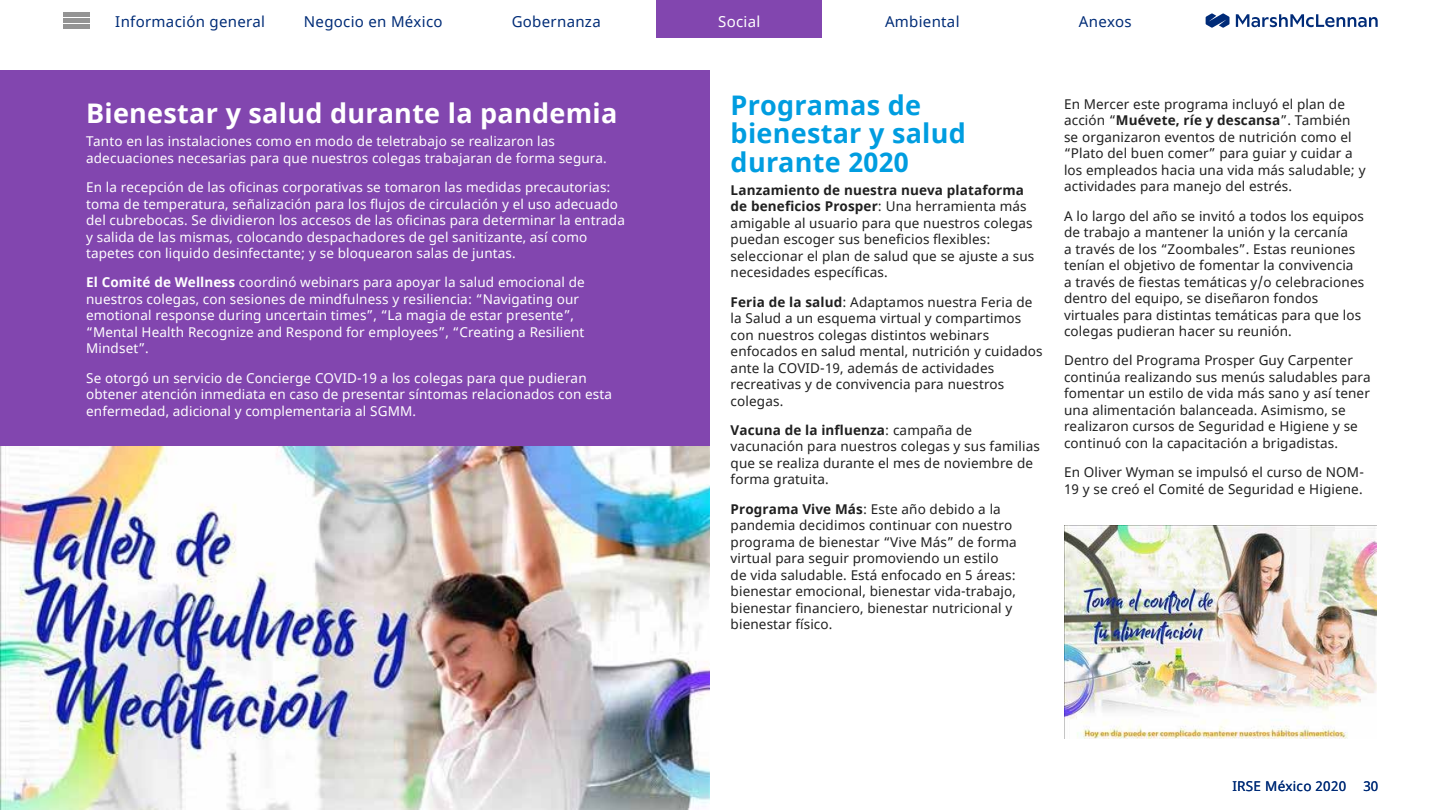
<style>
.page{position:relative;width:1440px;height:810px;background:#fff}
.page>*{position:absolute;margin:0;border:0;box-sizing:border-box;transform-origin:0 0}
.t1{font:700 27px/28.5px "Noto Sans";letter-spacing:.01em;color:#009de0}
.t2{font:700 27px "Noto Sans";letter-spacing:.01em;color:#fff}
.t3{font:15px "Noto Sans";letter-spacing:.02em;color:#002c77}
.t4{font:15px "Noto Sans";letter-spacing:.02em;color:#fff}
.t5{font:13.5px/16.5px "Noto Sans";letter-spacing:.01em;color:#202020}
.t6{font:13.5px/16.5px "Noto Sans";letter-spacing:.01em;color:#fff}
.t7{font:13.5px "Noto Sans";letter-spacing:.02em;color:#002c77}
.s1{font-weight:700}
</style>
<div class="page">
<svg style="left:1235px;top:14px;width:142px;height:13px"></svg>
<svg style="left:1205px;top:13px;width:24px;height:15px"></svg>
<div style="left:656px;top:0;width:166px;height:37px;background:#8246af"></div>
<div style="left:64px;top:12px;width:26px;height:5px;background:#949494"></div>
<div style="left:64px;top:18px;width:26px;height:5px;background:#949494"></div>
<div style="left:64px;top:24px;width:26px;height:5px;background:#949494"></div>
<div style="left:0;top:70px;width:709px;height:740px;background:#8246af"></div>
<img style="left:0;top:447px;width:709px;height:363px">
<img style="left:1064px;top:525px;width:312px;height:213px">
<p class="t3" style="left:115px;top:11px;width:151px">Información general</p>
<p class="t3" style="left:304px;top:11px;width:140px">Negocio en México</p>
<p class="t3" style="left:511px;top:11px;width:90px">Gobernanza</p>
<p class="t4" style="left:718px;top:11px;width:44px">Social</p>
<p class="t3" style="left:885px;top:11px;width:76px">Ambiental</p>
<p class="t3" style="left:1078px;top:11px;width:54px">Anexos</p>
<h1 class="t2" style="left:86px;top:95px;width:533px">Bienestar y salud durante la pandemia</h1>
<p class="t6" style="left:86px;top:134px;width:522px">Tanto en las instalaciones como en modo de teletrabajo se realizaron las adecuaciones necesarias para que nuestros colegas trabajaran de forma segura.</p>
<p class="t6" style="left:86px;top:179px;width:540px">En la recepción de las oficinas corporativas se tomaron las medidas precautorias: toma de temperatura, señalización para los flujos de circulación y el uso adecuado del cubrebocas. Se dividieron los accesos de las oficinas para determinar la entrada y salida de las mismas, colocando despachadores de gel sanitizante, así como tapetes con liquido desinfectante; y se bloquearon salas de juntas.</p>
<p class="t6" style="left:86px;top:275px;width:500px"><span class="s1">El Comité de Wellness</span> coordinó webinars para apoyar la salud emocional de nuestros colegas, con sesiones de mindfulness y resiliencia: “Navigating our emotional response during uncertain times”, “La magia de estar presente”, “Mental Health Recognize and Respond for employees”, “Creating a Resilient Mindset”.</p>
<p class="t6" style="left:86px;top:370px;width:527px">Se otorgó un servicio de Concierge COVID-19 a los colegas para que pudieran obtener atención inmediata en caso de presentar síntomas relacionados con esta enfermedad, adicional y complementaria al SGMM.</p>
<h1 class="t1" style="left:730px;top:92px;width:237px">Programas de bienestar y salud durante 2020</h1>
<p class="t5" style="left:730px;top:182px;width:305px"><span class="s1">Lanzamiento de nuestra nueva plataforma de beneficios Prosper</span>: Una herramienta más amigable al usuario para que nuestros colegas puedan escoger sus beneficios flexibles: seleccionar el plan de salud que se ajuste a sus necesidades específicas.</p>
<p class="t5" style="left:730px;top:294px;width:313px"><span class="s1">Feria de la salud</span>: Adaptamos nuestra Feria de la Salud a un esquema virtual y compartimos con nuestros colegas distintos webinars enfocados en salud mental, nutrición y cuidados ante la COVID-19, además de actividades recreativas y de convivencia para nuestros colegas.</p>
<p class="t5" style="left:730px;top:422px;width:311px"><span class="s1">Vacuna de la influenza</span>: campaña de vacunación para nuestros colegas y sus familias que se realiza durante el mes de noviembre de forma gratuita.</p>
<p class="t5" style="left:730px;top:501px;width:287px"><span class="s1">Programa Vive Más</span>: Este año debido a la pandemia decidimos continuar con nuestro programa de bienestar “Vive Más” de forma virtual para seguir promoviendo un estilo de vida saludable. Está enfocado en 5 áreas: bienestar emocional, bienestar vida-trabajo, bienestar financiero, bienestar nutricional y bienestar físico.</p>
<p class="t5" style="left:1064px;top:96px;width:303px">En Mercer este programa incluyó el plan de acción “<span class="s1">Muévete, ríe y descansa</span>”. También se organizaron eventos de nutrición como el “Plato del buen comer” para guiar y cuidar a los empleados hacia una vida más saludable; y actividades para manejo del estrés.</p>
<p class="t5" style="left:1064px;top:208px;width:302px">A lo largo del año se invitó a todos los equipos de trabajo a mantener la unión y la cercanía<br>a través de los “Zoombales”. Estas reuniones tenían el objetivo de fomentar la convivencia a través de fiestas temáticas y/o celebraciones dentro del equipo, se diseñaron fondos virtuales para distintas temáticas para que los colegas pudieran hacer su reunión.</p>
<p class="t5" style="left:1064px;top:353px;width:308px">Dentro del Programa Prosper Guy Carpenter continúa realizando sus menús saludables para fomentar un estilo de vida más sano y así tener una alimentación balanceada. Asimismo, se realizaron cursos de Seguridad e Higiene y se continuó con la capacitación a brigadistas.</p>
<p class="t5" style="left:1064px;top:465px;width:301px">En Oliver Wyman se impulsó el curso de NOM-<br>19 y se creó el Comité de Seguridad e Higiene.</p>
<p class="t7" style="left:1232px;top:777px;width:115px">IRSE México 2020</p>
<p class="t7" style="left:1363px;top:777px;width:16px">30</p>
</div>
